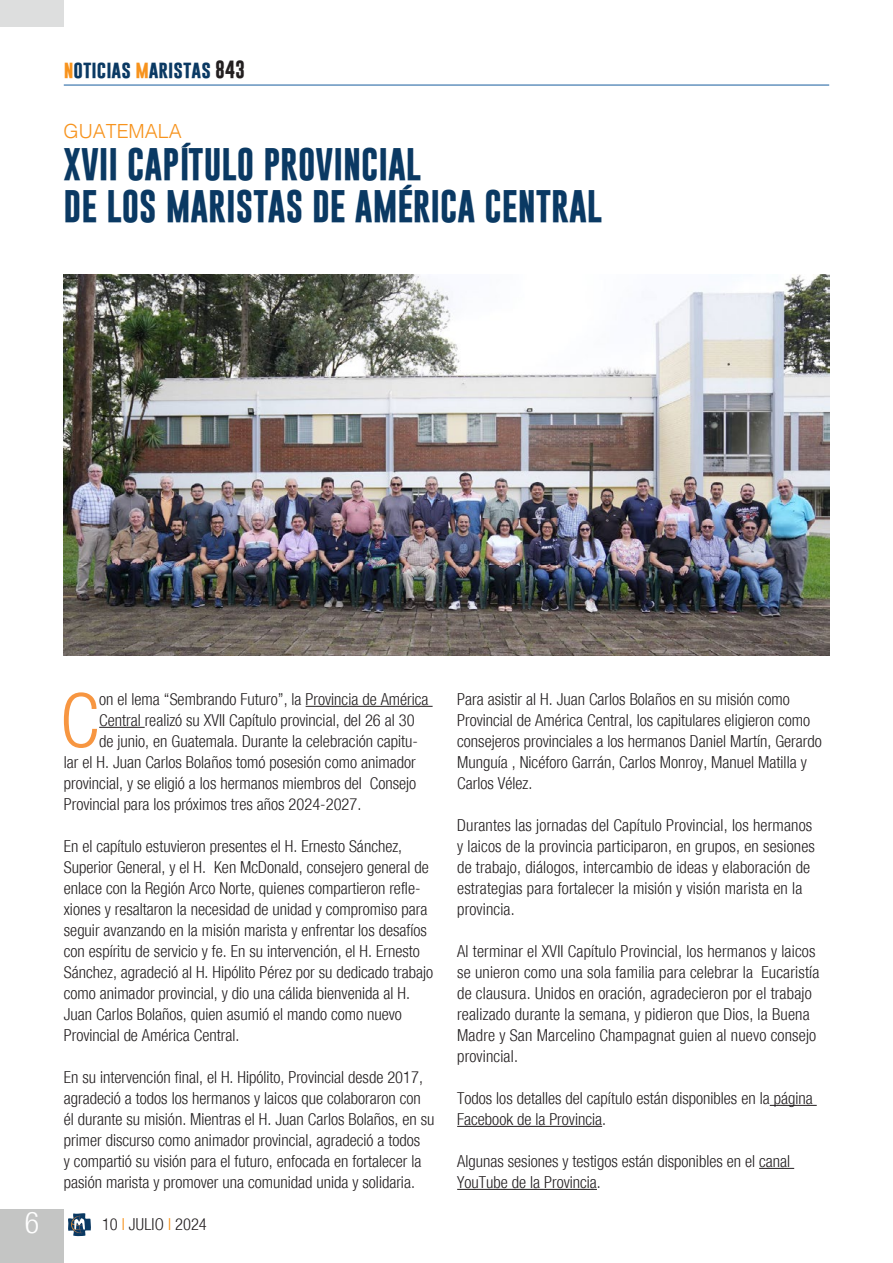
<style>
.page{position:relative;width:893px;height:1263px;background:#fff}
.page>*{position:absolute;margin:0;border:0;box-sizing:border-box;transform-origin:0 0}
.Testo_normal{font:300 condensed 75.3px "Helvetica Neue";color:#f79641}
.Titolo{font:700 33px "Gobold";color:#0a3963}
.t1{font:300 condensed 30px "Helvetica Neue";color:#fff}
.Titolo-2{font:300 19.5px "Helvetica";color:#f7931d}
.t2{font:700 18px "Gobold";color:#0a3963}
.Testo_normal-2{font:300 condensed 16.5px/21px "Helvetica Neue";color:#231f20}
.s1{color:#f7931d}
.s2{color:#231f20}
</style>
<div class="page">
<div style="left:0;top:1209px;width:64px;height:54px;background:#c4c5c4"></div>
<hr style="left:64px;top:85px;width:765px;height:1px;background:#175d9e">
<svg style="left:68px;top:1213px;width:23px;height:23px"></svg>
<div style="left:0;top:0;width:64px;height:27px;background:#dddede"></div>
<hr style="left:306px;top:706px;width:127px;height:1px;background:#231f20">
<hr style="left:99px;top:727px;width:46px;height:1px;background:#231f20">
<hr style="left:770px;top:1105px;width:47px;height:1px;background:#231f20">
<hr style="left:457px;top:1126px;width:145px;height:1px;background:#231f20">
<hr style="left:759px;top:1168px;width:35px;height:1px;background:#231f20">
<hr style="left:457px;top:1189px;width:140px;height:1px;background:#231f20">
<img style="left:64px;top:275px;width:765px;height:380px">
<p class="t2" style="left:64px;top:57px;width:183px"><span class="s1">n</span>oticias <span class="s1">m</span>aristas <span class="s2">843</span></p>
<p class="Titolo-2" style="left:64px;top:114px;width:120px">GUATEMALA</p>
<p class="Titolo" style="left:64px;top:143px;width:359px">XVII CAPÍTULO PROVINCIAL</p>
<p class="Titolo" style="left:64px;top:185px;width:540px">DE LOS MARISTAS DE AMÉRICA CENTRAL</p>
<h3 class="t1" style="left:25px;top:1205px;width:16px">6</h3>
<p class="Testo_normal" style="left:60px;top:677px;width:41px">C</p>
<p class="Testo_normal-2" style="left:99px;top:689px;width:331px">on el lema “Sembrando Futuro”, la Provincia de América</p>
<p class="Testo_normal-2" style="left:99px;top:710px;width:317px">Central realizó su XVII Capítulo provincial, del 26 al 30</p>
<p class="Testo_normal-2" style="left:99px;top:731px;width:320px">de junio, en Guatemala. Durante la celebración capitu-</p>
<p class="Testo_normal-2" style="left:64px;top:752px;width:353px">lar el H. Juan Carlos Bolaños tomó posesión como animador</p>
<p class="Testo_normal-2" style="left:64px;top:773px;width:354px">provincial, y se eligió a los hermanos miembros del Consejo</p>
<p class="Testo_normal-2" style="left:64px;top:794px;width:299px">Provincial para los próximos tres años 2024-2027.</p>
<p class="Testo_normal-2" style="left:64px;top:836px;width:371px">En el capítulo estuvieron presentes el H. Ernesto Sánchez, Superior General, y el H. Ken McDonald, consejero general de enlace con la Región Arco Norte, quienes compartieron refle&shy;xiones y resaltaron la necesidad de unidad y compromiso para seguir avanzando en la misión marista y enfrentar los desafíos con espíritu de servicio y fe. En su intervención, el H. Ernesto Sánchez, agradeció al H. Hipólito Pérez por su dedicado trabajo como animador provincial, y dio una cálida bienvenida al H.<br>Juan Carlos Bolaños, quien asumió el mando como nuevo Provincial de América Central.</p>
<p class="Testo_normal-2" style="left:64px;top:1067px;width:372px">En su intervención final, el H. Hipólito, Provincial desde 2017, agradeció a todos los hermanos y laicos que colaboraron con él durante su misión. Mientras el H. Juan Carlos Bolaños, en su primer discurso como animador provincial, agradeció a todos<br>y compartió su visión para el futuro, enfocada en fortalecer la pasión marista y promover una comunidad unida y solidaria.</p>
<p class="Testo_normal-2" style="left:102px;top:1214px;width:106px">10 <span class="s1">I</span> JULIO <span class="s1">I</span> 2024</p>
<p class="Testo_normal-2" style="left:457px;top:689px;width:366px">Para asistir al H. Juan Carlos Bolaños en su misión como Provincial de América Central, los capitulares eligieron como consejeros provinciales a los hermanos Daniel Martín, Gerardo Munguía , Nicéforo Garrán, Carlos Monroy, Manuel Matilla y Carlos Vélez.</p>
<p class="Testo_normal-2" style="left:457px;top:815px;width:359px">Durantes las jornadas del Capítulo Provincial, los hermanos y laicos de la provincia participaron, en grupos, en sesiones de trabajo, diálogos, intercambio de ideas y elaboración de estrategias para fortalecer la misión y visión marista en la provincia.</p>
<p class="Testo_normal-2" style="left:457px;top:941px;width:364px">Al terminar el XVII Capítulo Provincial, los hermanos y laicos se unieron como una sola familia para celebrar la Eucaristía de clausura. Unidos en oración, agradecieron por el trabajo realizado durante la semana, y pidieron que Dios, la Buena Madre y San Marcelino Champagnat guien al nuevo consejo provincial.</p>
<p class="Testo_normal-2" style="left:457px;top:1088px;width:357px">Todos los detalles del capítulo están disponibles en la página<br>Facebook de la Provincia.</p>
<p class="Testo_normal-2" style="left:457px;top:1151px;width:335px">Algunas sesiones y testigos están disponibles en el canal<br>YouTube de la Provincia.</p>
</div>
